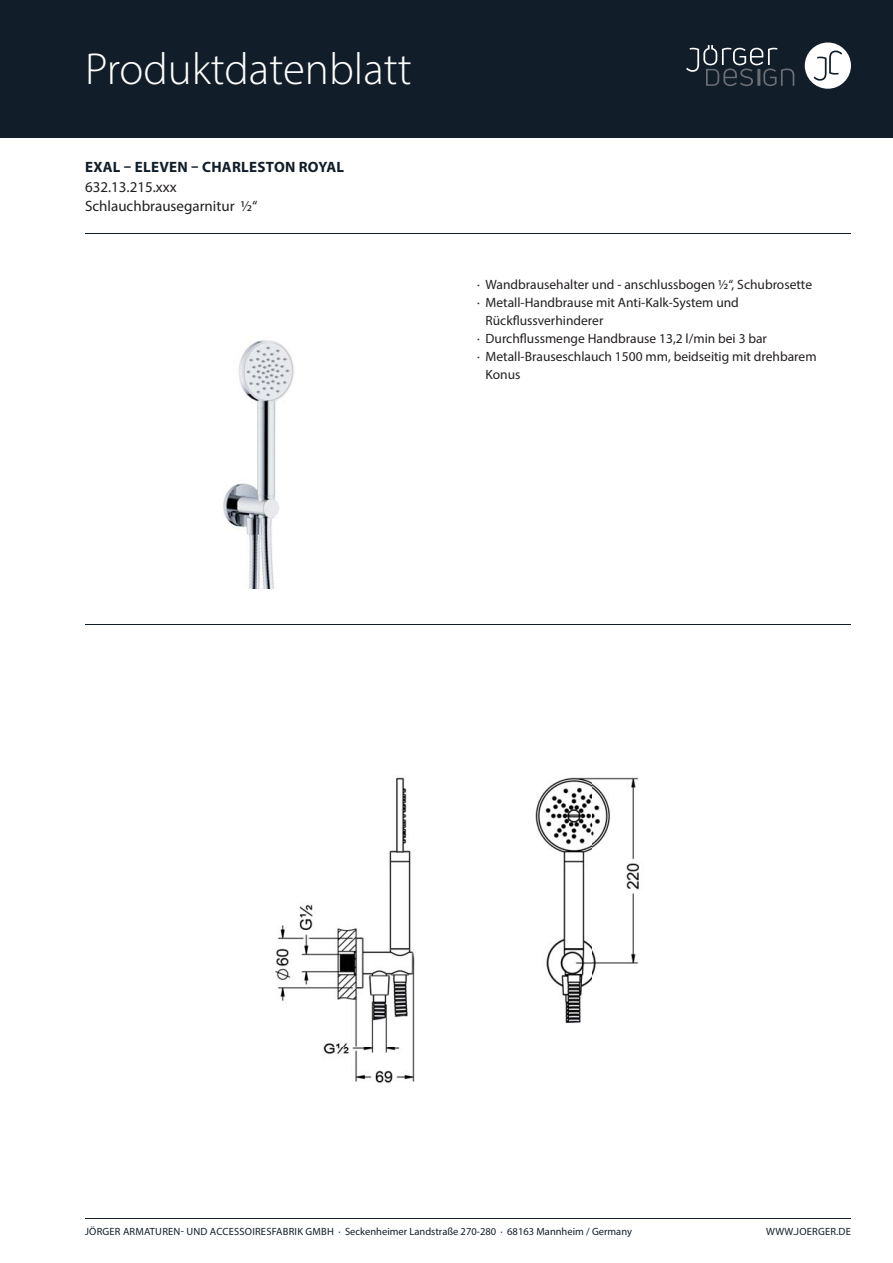
<style>
.page{position:relative;width:893px;height:1263px;background:#fff}
.page>*{position:absolute;margin:0;border:0;box-sizing:border-box;transform-origin:0 0}
.t1{font:300 45px "Myriad Pro";color:#fff}
.t2{font:15px "Myriad Pro";color:#231f20}
.t3{font:700 15px "Myriad Pro";letter-spacing:.02em;color:#111e29}
.t4{font:13.5px "Myriad Pro";color:#231f20}
.t5{font:10.5px "Myriad Pro";letter-spacing:.005em;color:#111e29}
</style>
<div class="page">
<div style="left:0;top:0;width:893px;height:138px;background:#111e29"></div>
<div style="left:805px;top:43px;width:46px;height:46px;background:#fff;border-radius:50%"></div>
<svg style="left:814px;top:51px;width:28px;height:30px"></svg>
<svg style="left:686px;top:45px;width:108px;height:41px"></svg>
<hr style="left:85px;top:1218px;width:766px;height:1px;background:#111e29">
<hr style="left:85px;top:233px;width:766px;height:1px;background:#111e29">
<hr style="left:85px;top:624px;width:766px;height:1px;background:#111e29">
<img style="left:223px;top:340px;width:71px;height:249px">
<img style="left:275px;top:777px;width:364px;height:306px">
<h1 class="t1" style="left:85px;top:52px;width:328px">Produktdatenblatt</h1>
<p class="t3" style="left:85px;top:161px;width:260px">EXAL – ELEVEN – CHARLESTON ROYAL</p>
<p class="t2" style="left:85px;top:200px;width:174px">Schlauchbrausegarnitur ½“</p>
<p class="t2" style="left:85px;top:181px;width:93px">632.13.215.xxx</p>
<p class="t4" style="left:477px;top:279px;width:336px">· Wandbrausehalter und - anschlussbogen ½“, Schubrosette</p>
<p class="t4" style="left:477px;top:297px;width:263px">· Metall-Handbrause mit Anti-Kalk-System und</p>
<p class="t4" style="left:485px;top:315px;width:119px">Rückflussverhinderer</p>
<p class="t4" style="left:477px;top:333px;width:291px">· Durchflussmenge Handbrause 13,2 l/min bei 3 bar</p>
<p class="t4" style="left:477px;top:351px;width:341px">· Metall-Brauseschlauch 1500 mm, beidseitig mit drehbarem</p>
<p class="t4" style="left:485px;top:369px;width:37px">Konus</p>
<p class="t5" style="left:85px;top:1228px;width:548px">JÖRGER ARMATUREN- UND ACCESSOIRESFABRIK GMBH · Seckenheimer Landstraße 270-280 · 68163 Mannheim / Germany</p>
<p class="t5" style="left:766px;top:1228px;width:86px">WWW.JOERGER.DE</p>
</div>
